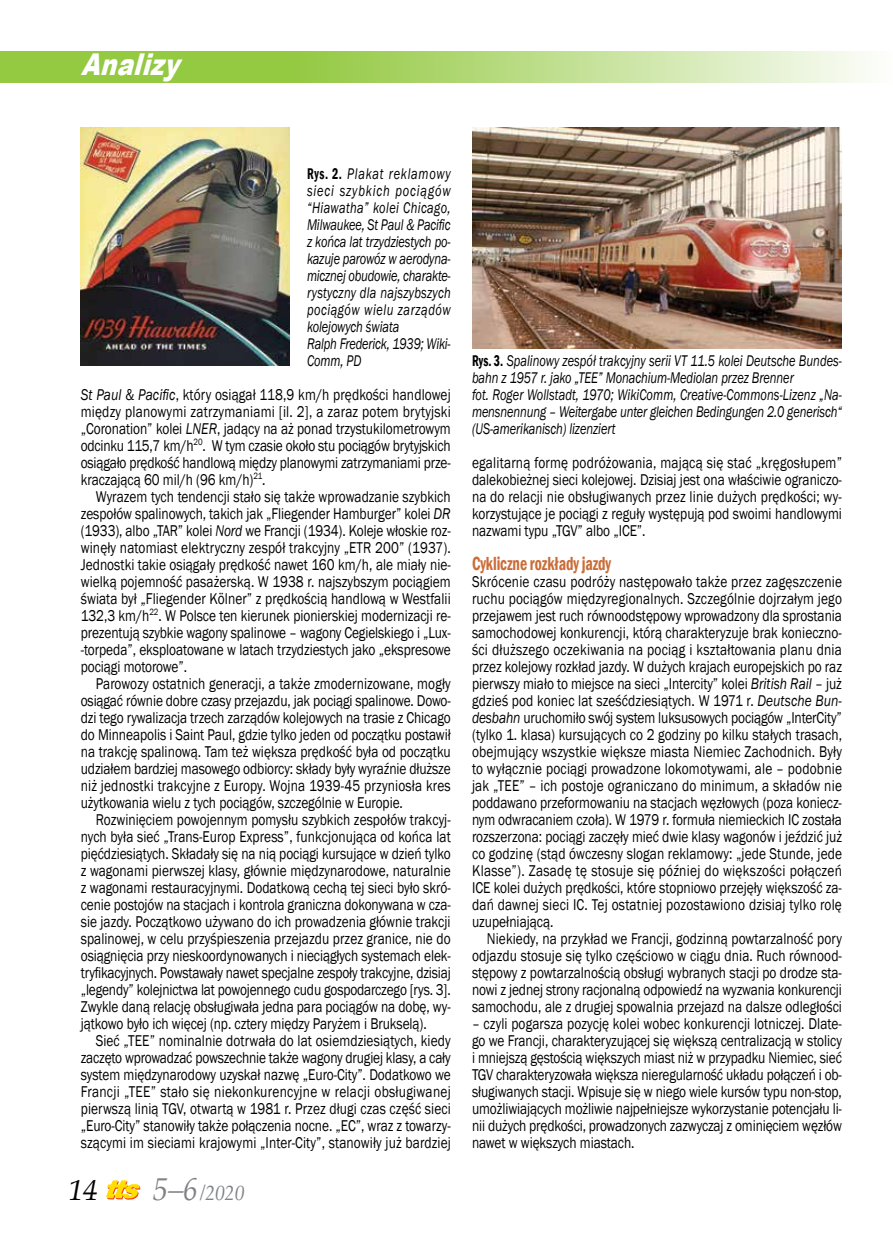
<style>
.page{position:relative;width:893px;height:1251px;background:#fff}
.page>*{position:absolute;margin:0;border:0;box-sizing:border-box;transform-origin:0 0}
.t1{font:italic 900 30px "Arial";color:#fff;scale:.8 1}
.t2{font:italic 30px "Palatino Linotype";color:#000}
.t3{font:italic 21.45px "Palatino Linotype";color:#808285;scale:.91 1}
.t4{font:600 condensed 19.5px "Franklin Gothic";letter-spacing:-.005em;color:#ca6c38;scale:.8 1}
.t5{font:16.05px/17px "Franklin Gothic";letter-spacing:-.005em;color:#000;text-align:justify;scale:.83 1}
.t6{font:italic 15.9px/17px "Franklin Gothic";letter-spacing:-.005em;color:#000;scale:.78 1}
.s1{font-weight:600;font-style:normal;font-stretch:condensed}
.s2{font-style:italic}
.s3{font-size:33px}
</style>
<div class="page">
<svg style="left:0;top:51px;width:867px;height:32px;background:#b4d97a"></svg>
<svg style="left:106px;top:1180px;width:34px;height:19px"></svg>
<img style="left:81px;top:128px;width:209px;height:237px">
<img style="left:472px;top:128px;width:370px;height:220px">
<h1 class="t1" style="left:81px;top:43px;width:137px">Analizy</h1>
<p class="t6" style="left:307px;top:165px;width:186px"><span class="s1">Rys. 2.</span> Plakat reklamowy sieci szybkich pociągów “Hiawatha” kolei Chicago,<br>Milwaukee, St Paul &amp; Pacific z końca lat trzydziestych po&shy;kazuje parowóz w aerodyna&shy;micznej obudowie, charakte&shy;rystyczny dla najszybszych pociągów wielu zarządów kolejowych świata<br>Ralph Frederick, 1939; Wiki-<br>Comm, PD</p>
<p class="t5" style="left:81px;top:386px;width:447px"><span class="s2">St Paul</span> &amp; <span class="s2">Pacific</span>, który osiągał 118,9 km/h prędkości handlowej między planowymi zatrzymaniami [il. 2], a zaraz potem brytyjski „Coronation” kolei <span class="s2">LNER</span>, jadący na aż ponad trzystukilometrowym odcinku 115,7 km/h<sup>20</sup>. W tym czasie około stu pociągów brytyjskich osiągało prędkość handlową między planowymi zatrzymaniami prze&shy;kraczającą 60 mil/h (96 km/h)<sup>21</sup>.</p>
<p class="t5" style="left:81px;top:488px;width:447px;text-indent:15px">Wyrazem tych tendencji stało się także wprowadzanie szybkich zespołów spalinowych, takich jak „Fliegender Hamburger” kolei <span class="s2">DR </span>(1933), albo „TAR” kolei <span class="s2">Nord</span> we Francji (1934). Koleje włoskie roz&shy;winęły natomiast elektryczny zespół trakcyjny „ETR 200” (1937).<br>Jednostki takie osiągały prędkość nawet 160 km/h, ale miały nie&shy;wielką pojemność pasażerską. W 1938 r. najszybszym pociągiem świata był „Fliegender Kölner” z prędkością handlową w Westfalii 132,3 km/h<sup>22</sup>. W Polsce ten kierunek pionierskiej modernizacji re&shy;prezentują szybkie wagony spalinowe – wagony Cegielskiego i „Lux--torpeda”, eksploatowane w latach trzydziestych jako „ekspresowe pociągi motorowe”.</p>
<p class="t5" style="left:81px;top:675px;width:447px;text-indent:15px">Parowozy ostatnich generacji, a także zmodernizowane, mogły osiągać równie dobre czasy przejazdu, jak pociągi spalinowe. Dowo&shy;dzi tego rywalizacja trzech zarządów kolejowych na trasie z Chicago do Minneapolis i Saint Paul, gdzie tylko jeden od początku postawił na trakcję spalinową. Tam też większa prędkość była od początku udziałem bardziej masowego odbiorcy: składy były wyraźnie dłuższe niż jednostki trakcyjne z Europy. Wojna 1939-45 przyniosła kres użytkowania wielu z tych pociągów, szczególnie w Europie.</p>
<p class="t5" style="left:81px;top:811px;width:447px;text-indent:15px">Rozwinięciem powojennym pomysłu szybkich zespołów trakcyj&shy;nych była sieć „Trans-Europ Express”, funkcjonująca od końca lat pięćdziesiątych. Składały się na nią pociągi kursujące w dzień tylko z wagonami pierwszej klasy, głównie międzynarodowe, naturalnie z wagonami restauracyjnymi. Dodatkową cechą tej sieci było skró&shy;cenie postojów na stacjach i kontrola graniczna dokonywana w cza&shy;sie jazdy. Początkowo używano do ich prowadzenia głównie trakcji spalinowej, w celu przyśpieszenia przejazdu przez granice, nie do osiągnięcia przy nieskoordynowanych i nieciągłych systemach elek&shy;tryfikacyjnych. Powstawały nawet specjalne zespoły trakcyjne, dzisiaj „legendy” kolejnictwa lat powojennego cudu gospodarczego [rys. 3].<br>Zwykle daną relację obsługiwała jedna para pociągów na dobę, wy&shy;jątkowo było ich więcej (np. cztery między Paryżem i Brukselą).</p>
<p class="t5" style="left:81px;top:1031px;width:447px;text-indent:15px">Sieć „TEE” nominalnie dotrwała do lat osiemdziesiątych, kiedy zaczęto wprowadzać powszechnie także wagony drugiej klasy, a cały system międzynarodowy uzyskał nazwę „Euro-City”. Dodatkowo we Francji „TEE” stało się niekonkurencyjne w relacji obsługiwanej pierwszą linią TGV, otwartą w 1981 r. Przez długi czas część sieci „Euro-City” stanowiły także połączenia nocne. „EC”, wraz z towarzy&shy;szącymi im sieciami krajowymi „Inter-City”, stanowiły już bardziej</p>
<h1 class="t2" style="left:68px;top:1167px;width:31px">14</h1>
<h2 class="t3" style="left:153px;top:1176px;width:102px"><span class="s3">5–6</span> /2020</h2>
<p class="t6" style="left:472px;top:352px;width:476px"><span class="s1">Rys. 3.</span> Spalinowy zespół trakcyjny serii VT 11.5 kolei Deutsche Bundes&shy;bahn z 1957 r. jako „TEE” Monachium-Mediolan przez Brenner<br>fot. Roger Wollstadt, 1970; WikiComm, Creative-Commons-Lizenz „Na&shy;mensnennung – Weitergabe unter gleichen Bedingungen 2.0 generisch“ (US-amerikanisch) lizenziert</p>
<p class="t5" style="left:472px;top:454px;width:447px">egalitarną formę podróżowania, mającą się stać „kręgosłupem” dalekobieżnej sieci kolejowej. Dzisiaj jest ona właściwie ograniczo&shy;na do relacji nie obsługiwanych przez linie dużych prędkości; wy&shy;korzystujące je pociągi z reguły występują pod swoimi handlowymi nazwami typu „TGV” albo „ICE”.</p>
<p class="t4" style="left:472px;top:550px;width:175px">Cykliczne rozkłady jazdy</p>
<p class="t5" style="left:472px;top:573px;width:447px">Skrócenie czasu podróży następowało także przez zagęszczenie ruchu pociągów międzyregionalnych. Szczególnie dojrzałym jego przejawem jest ruch równoodstępowy wprowadzony dla sprostania samochodowej konkurencji, którą charakteryzuje brak konieczno&shy;ści dłuższego oczekiwania na pociąg i kształtowania planu dnia przez kolejowy rozkład jazdy. W dużych krajach europejskich po raz pierwszy miało to miejsce na sieci „Intercity” kolei <span class="s2">British Rail</span> – już gdzieś pod koniec lat sześćdziesiątych. W 1971 r. <span class="s2">Deutsche Bun&shy;desbahn</span> uruchomiło swój system luksusowych pociągów „InterCity” (tylko 1. klasa) kursujących co 2 godziny po kilku stałych trasach, obejmujący wszystkie większe miasta Niemiec Zachodnich. Były to wyłącznie pociągi prowadzone lokomotywami, ale – podobnie jak „TEE” – ich postoje ograniczano do minimum, a składów nie poddawano przeformowaniu na stacjach węzłowych (poza koniecz&shy;nym odwracaniem czoła). W 1979 r. formuła niemieckich IC została rozszerzona: pociągi zaczęły mieć dwie klasy wagonów i jeździć już co godzinę (stąd ówczesny slogan reklamowy: „jede Stunde, jede Klasse”). Zasadę tę stosuje się później do większości połączeń ICE kolei dużych prędkości, które stopniowo przejęły większość za&shy;dań dawnej sieci IC. Tej ostatniej pozostawiono dzisiaj tylko rolę uzupełniającą.</p>
<p class="t5" style="left:472px;top:929px;width:447px;text-indent:15px">Niekiedy, na przykład we Francji, godzinną powtarzalność pory odjazdu stosuje się tylko częściowo w ciągu dnia. Ruch równood&shy;stępowy z powtarzalnością obsługi wybranych stacji po drodze sta&shy;nowi z jednej strony racjonalną odpowiedź na wyzwania konkurencji samochodu, ale z drugiej spowalnia przejazd na dalsze odległości</p>
<p class="t5" style="left:472px;top:1014px;width:447px">– czyli pogarsza pozycję kolei wobec konkurencji lotniczej. Dlate&shy;go we Francji, charakteryzującej się większą centralizacją w stolicy i mniejszą gęstością większych miast niż w przypadku Niemiec, sieć TGV charakteryzowała większa nieregularność układu połączeń i ob&shy;sługiwanych stacji. Wpisuje się w niego wiele kursów typu non-stop, umożliwiających możliwie najpełniejsze wykorzystanie potencjału li&shy;nii dużych prędkości, prowadzonych zazwyczaj z ominięciem węzłów nawet w większych miastach.</p>
</div>
